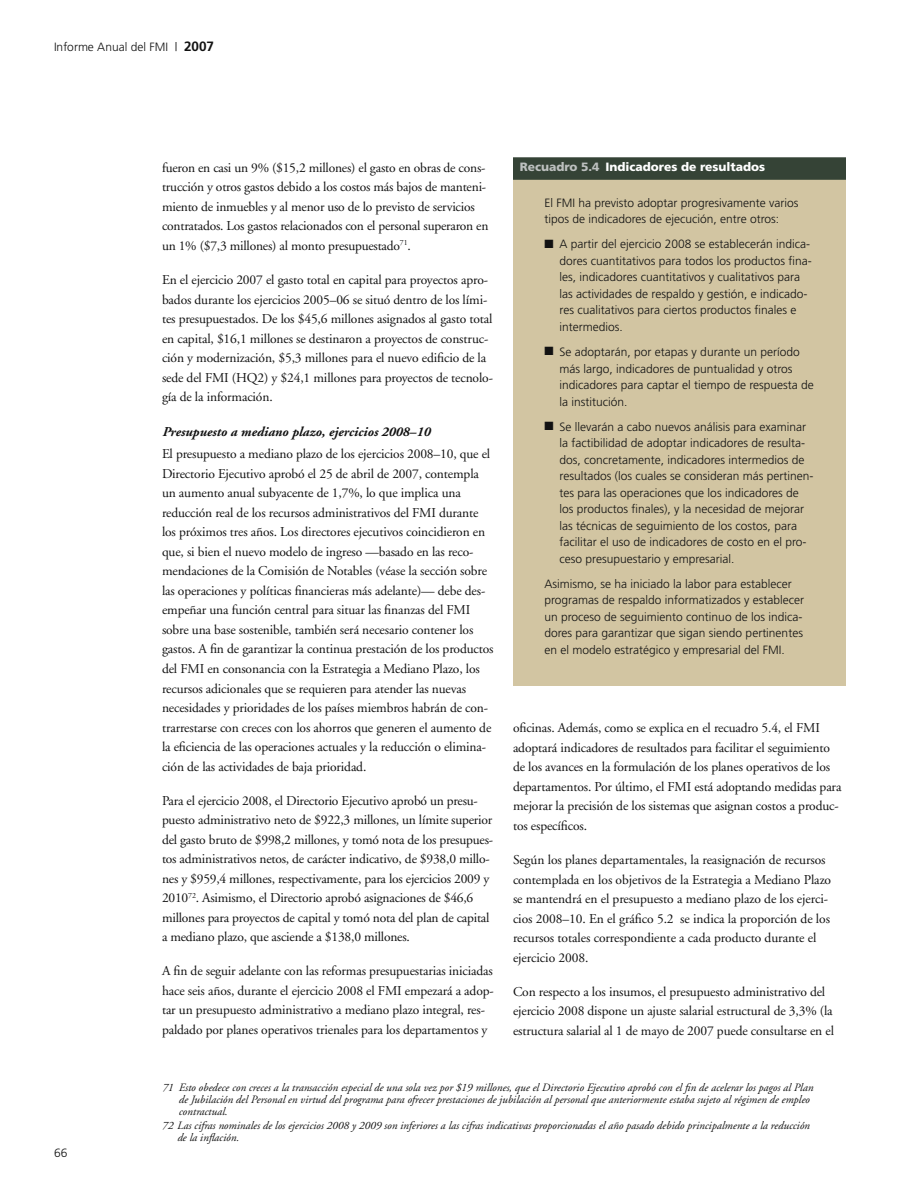
<style>
.page{position:relative;width:918px;height:1188px;background:#fff}
.page>*{position:absolute;margin:0;border:0;box-sizing:border-box;transform-origin:0 0}
.t1{font:13.5px/19.5px "Adobe Garamond";letter-spacing:-.01em;color:#121212}
.t2{font:italic 700 13.5px "Adobe Garamond";color:#121212}
.t3{font:300 12px/16.5px "Frutiger";color:#121212}
.t4{font:900 12px "Frutiger";color:#fff}
.t5{font:italic 11.25px/12px "Adobe Garamond";color:#121212}
.s1{font-weight:700;font-size:13.5px}
.s2{color:#bdc0bf}
</style>
<div class="page">
<div style="left:513px;top:169px;width:333px;height:517px;background:#d2c5a2"></div>
<div style="left:513px;top:157px;width:333px;height:23px;background:#354336"></div>
<p class="t3" style="left:54px;top:39px;width:162px">Informe Anual del FMI | <span class="s1">2007</span></p>
<p class="t1" style="left:162px;top:158px;width:328px">fueron en casi un 9% ($15,2 millones) el gasto en obras de cons&shy;trucción y otros gastos debido a los costos más bajos de manteni&shy;miento de inmuebles y al menor uso de lo previsto de servicios contratados. Los gastos relacionados con el personal superaron en un 1% ($7,3 millones) al monto presupuestado<sup>71</sup>.</p>
<p class="t1" style="left:162px;top:270px;width:333px">En el ejercicio 2007 el gasto total en capital para proyectos apro&shy;bados durante los ejercicios 2005–06 se situó dentro de los lími&shy;tes presupuestados. De los $45,6 millones asignados al gasto total en capital, $16,1 millones se destinaron a proyectos de construc&shy;ción y modernización, $5,3 millones para el nuevo edificio de la sede del FMI (HQ2) y $24,1 millones para proyectos de tecnolo&shy;gía de la información.</p>
<p class="t2" style="left:162px;top:424px;width:270px">Presupuesto a mediano plazo, ejercicios 2008–10</p>
<p class="t1" style="left:162px;top:445px;width:333px">El presupuesto a mediano plazo de los ejercicios 2008–10, que el Directorio Ejecutivo aprobó el 25 de abril de 2007, contempla un aumento anual subyacente de 1,7%, lo que implica una reducción real de los recursos administrativos del FMI durante los próximos tres años. Los directores ejecutivos coincidieron en que, si bien el nuevo modelo de ingreso —basado en las reco&shy;mendaciones de la Comisión de Notables (véase la sección sobre las operaciones y políticas financieras más adelante)— debe des&shy;empeñar una función central para situar las finanzas del FMI sobre una base sostenible, también será necesario contener los gastos. A fin de garantizar la continua prestación de los productos del FMI en consonancia con la Estrategia a Mediano Plazo, los recursos adicionales que se requieren para atender las nuevas necesidades y prioridades de los países miembros habrán de con&shy;trarrestarse con creces con los ahorros que generen el aumento de la eficiencia de las operaciones actuales y la reducción o elimina&shy;ción de las actividades de baja prioridad.</p>
<p class="t1" style="left:162px;top:791px;width:333px">Para el ejercicio 2008, el Directorio Ejecutivo aprobó un presu&shy;puesto administrativo neto de $922,3 millones, un límite superior del gasto bruto de $998,2 millones, y tomó nota de los presupues&shy;tos administrativos netos, de carácter indicativo, de $938,0 millo&shy;nes y $959,4 millones, respectivamente, para los ejercicios 2009 y 2010<sup>72</sup>. Asimismo, el Directorio aprobó asignaciones de $46,6 millones para proyectos de capital y tomó nota del plan de capital a mediano plazo, que asciende a $138,0 millones.</p>
<p class="t1" style="left:162px;top:962px;width:333px">A fin de seguir adelante con las reformas presupuestarias iniciadas hace seis años, durante el ejercicio 2008 el FMI empezará a adop&shy;tar un presupuesto administrativo a mediano plazo integral, res&shy;paldado por planes operativos trienales para los departamentos y</p>
<p class="t4" style="left:520px;top:160px;width:247px"><span class="s2">Recuadro 5.4</span> Indicadores de resultados</p>
<p class="t3" style="left:544px;top:194px;width:256px">El FMI ha previsto adoptar progresivamente varios tipos de indicadores de ejecución, entre otros:</p>
<p class="t3" style="left:560px;top:236px;width:254px;text-indent:-15px">■ A partir del ejercicio 2008 se establecerán indica&shy;dores cuantitativos para todos los productos fina&shy;les, indicadores cuantitativos y cualitativos para las actividades de respaldo y gestión, e indicado&shy;res cualitativos para ciertos productos finales e intermedios.</p>
<p class="t3" style="left:560px;top:344px;width:256px;text-indent:-15px">■ Se adoptarán, por etapas y durante un período más largo, indicadores de puntualidad y otros indicadores para captar el tiempo de respuesta de la institución.</p>
<p class="t3" style="left:560px;top:418px;width:255px;text-indent:-15px">■ Se llevarán a cabo nuevos análisis para examinar la factibilidad de adoptar indicadores de resulta&shy;dos, concretamente, indicadores intermedios de resultados (los cuales se consideran más pertinen&shy;tes para las operaciones que los indicadores de los productos finales), y la necesidad de mejorar las técnicas de seguimiento de los costos, para facilitar el uso de indicadores de costo en el pro&shy;ceso presupuestario y empresarial.</p>
<p class="t3" style="left:544px;top:575px;width:261px">Asimismo, se ha iniciado la labor para establecer programas de respaldo informatizados y establecer un proceso de seguimiento continuo de los indica&shy;dores para garantizar que sigan siendo pertinentes en el modelo estratégico y empresarial del FMI.</p>
<p class="t1" style="left:513px;top:718px;width:330px">oficinas. Además, como se explica en el recuadro 5.4, el FMI adoptará indicadores de resultados para facilitar el seguimiento de los avances en la formulación de los planes operativos de los departamentos. Por último, el FMI está adoptando medidas para mejorar la precisión de los sistemas que asignan costos a produc&shy;tos específicos.</p>
<p class="t1" style="left:513px;top:850px;width:320px">Según los planes departamentales, la reasignación de recursos contemplada en los objetivos de la Estrategia a Mediano Plazo se mantendrá en el presupuesto a mediano plazo de los ejerci&shy;cios 2008–10. En el gráfico 5.2 se indica la proporción de los recursos totales correspondiente a cada producto durante el ejercicio 2008.</p>
<p class="t1" style="left:513px;top:982px;width:323px">Con respecto a los insumos, el presupuesto administrativo del ejercicio 2008 dispone un ajuste salarial estructural de 3,3% (la estructura salarial al 1 de mayo de 2007 puede consultarse en el</p>
<p class="t3" style="left:54px;top:1144px;width:15px">66</p>
<p class="t5" style="left:178px;top:1081px;width:636px;text-indent:-16px">71 Esto obedece con creces a la transacción especial de una sola vez por $19 millones, que el Directorio Ejecutivo aprobó con el fin de acelerar los pagos al Plan de Jubilación del Personal en virtud del programa para ofrecer prestaciones de jubilación al personal que anteriormente estaba sujeto al régimen de empleo contractual.</p>
<p class="t5" style="left:177px;top:1120px;width:634px;text-indent:-15px">72 Las cifras nominales de los ejercicios 2008 y 2009 son inferiores a las cifras indicativas proporcionadas el año pasado debido principalmente a la reducción de la inflación.</p>
</div>
